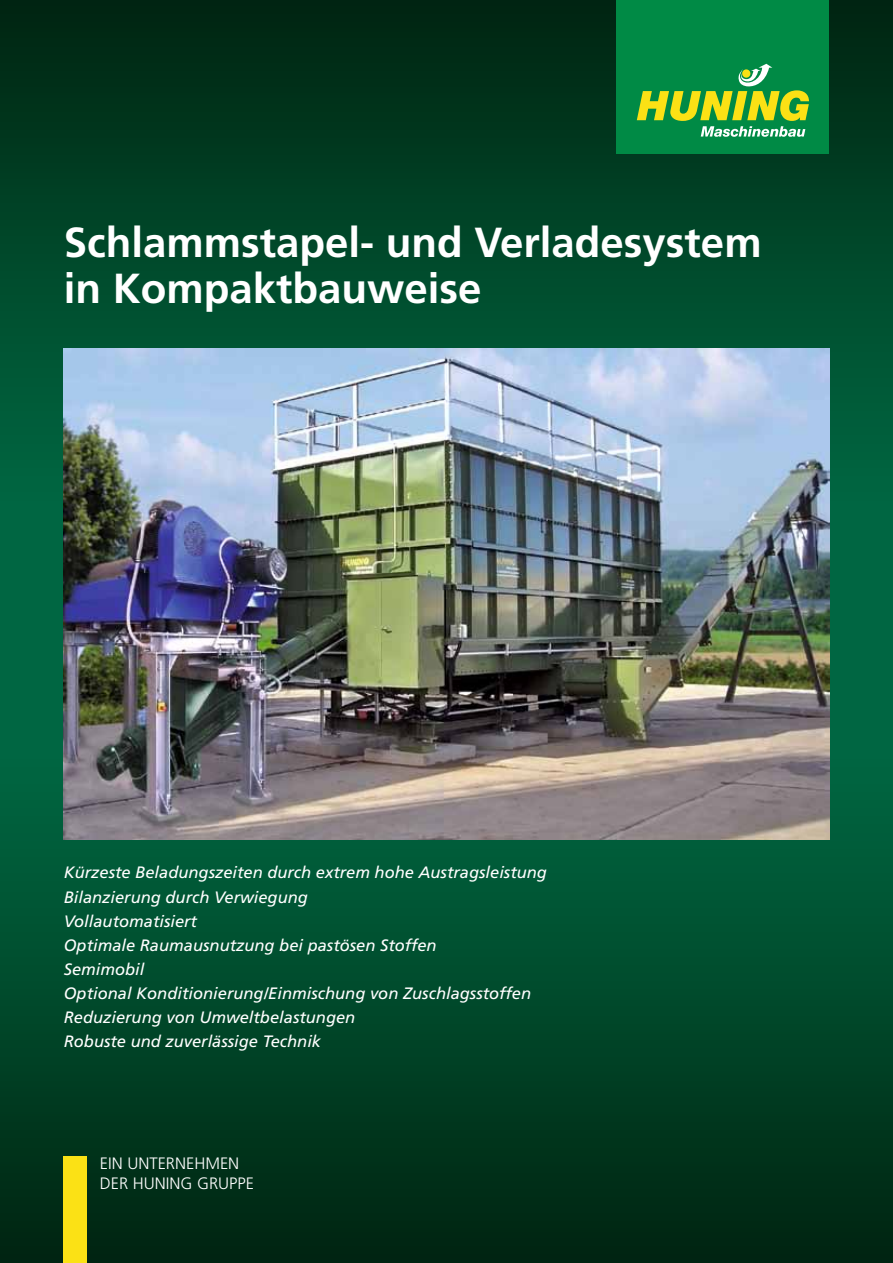
<style>
.page{position:relative;width:893px;height:1263px;background:#fff}
.page>*{position:absolute;margin:0;border:0;box-sizing:border-box;transform-origin:0 0}
.t1{font:700 42px/46.5px "Frutiger";color:#fff}
.t2{font:italic 16.5px/24px "Frutiger";color:#fff}
.t3{font:300 16.5px/19.8px "Frutiger";color:#fff}
</style>
<div class="page">
<div style="left:0;top:497px;width:893px;height:268px;background:#006642"></div>
<div style="left:0;top:0;width:893px;height:506px;background:linear-gradient(to bottom,#002511,#016a44)"></div>
<div style="left:0;top:757px;width:893px;height:506px;background:linear-gradient(to bottom,#026943,#002410)"></div>
<div style="left:64px;top:1157px;width:23px;height:106px;background:#fbe115"></div>
<div style="left:617px;top:0;width:212px;height:153px;background:#008a45"></div>
<svg style="left:637px;top:64px;width:172px;height:73px"></svg>
<img style="left:64px;top:349px;width:765px;height:490px">
<h1 class="t1" style="left:64px;top:219px;width:699px">Schlammstapel- und Verladesystem in Kompaktbauweise</h1>
<p class="t2" style="left:64px;top:861px;width:485px">Kürzeste Beladungszeiten durch extrem hohe Austragsleistung Bilanzierung durch Verwiegung<br>Vollautomatisiert<br>Optimale Raumausnutzung bei pastösen Stoffen<br>Semimobil<br>Optional Konditionierung/Einmischung von Zuschlagsstoffen Reduzierung von Umweltbelastungen<br>Robuste und zuverlässige Technik</p>
<p class="t3" style="left:100px;top:1154px;width:153px">EIN UNTERNEHMEN<br>DER HUNING GRUPPE</p>
</div>
